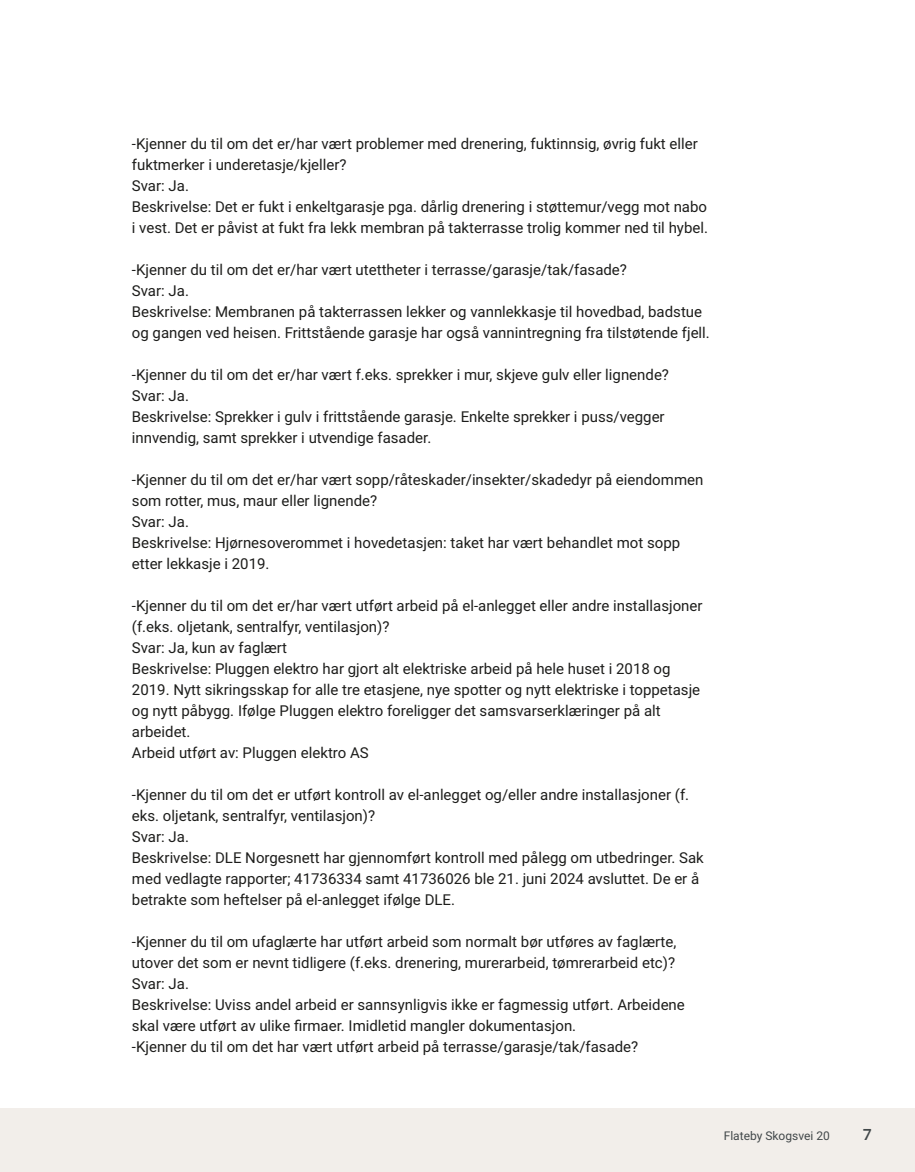
<style>
.page{position:relative;width:915px;height:1172px;background:#fff}
.page>*{position:absolute;margin:0;border:0;box-sizing:border-box;transform-origin:0 0}
.t1{font:700 18px "Arya";color:#414749}
.t2{font:15px/21px "Roboto Vitec";color:#1d1d1b}
.t3{font:12px "Roboto Vitec";color:#414749}
</style>
<div class="page">
<div style="left:0;top:1108px;width:914px;height:64px;background:#f2eeea"></div>
<p class="t2" style="left:132px;top:132px;width:577px">‑Kjenner du til om det er/har vært problemer med drenering, fuktinnsig, øvrig fukt eller fuktmerker i underetasje/kjeller?<br>Svar: Ja.<br>Beskrivelse: Det er fukt i enkeltgarasje pga. dårlig drenering i støttemur/vegg mot nabo i vest. Det er påvist at fukt fra lekk membran på takterrasse trolig kommer ned til hybel.</p>
<p class="t2" style="left:132px;top:258px;width:579px">‑Kjenner du til om det er/har vært utettheter i terrasse/garasje/tak/fasade?<br>Svar: Ja.<br>Beskrivelse: Membranen på takterrassen lekker og vannlekkasje til hovedbad, badstue og gangen ved heisen. Frittstående garasje har også vannintregning fra tilstøtende fjell.</p>
<p class="t2" style="left:132px;top:363px;width:538px">‑Kjenner du til om det er/har vært f.eks. sprekker i mur, skjeve gulv eller lignende?<br>Svar: Ja.<br>Beskrivelse: Sprekker i gulv i frittstående garasje. Enkelte sprekker i puss/vegger innvendig, samt sprekker i utvendige fasader.</p>
<p class="t2" style="left:132px;top:468px;width:572px">‑Kjenner du til om det er/har vært sopp/råteskader/insekter/skadedyr på eiendommen som rotter, mus, maur eller lignende?<br>Svar: Ja.<br>Beskrivelse: Hjørnesoverommet i hovedetasjen: taket har vært behandlet mot sopp etter lekkasje i 2019.</p>
<p class="t2" style="left:132px;top:594px;width:572px">‑Kjenner du til om det er/har vært utført arbeid på el‑anlegget eller andre installasjoner (f.eks. oljetank, sentralfyr, ventilasjon)?<br>Svar: Ja, kun av faglært<br>Beskrivelse: Pluggen elektro har gjort alt elektriske arbeid på hele huset i 2018 og 2019. Nytt sikringsskap for alle tre etasjene, nye spotter og nytt elektriske i toppetasje og nytt påbygg. Ifølge Pluggen elektro foreligger det samsvarserklæringer på alt arbeidet.<br>Arbeid utført av: Pluggen elektro AS</p>
<p class="t2" style="left:132px;top:783px;width:573px">‑Kjenner du til om det er utført kontroll av el‑anlegget og/eller andre installasjoner (f. eks. oljetank, sentralfyr, ventilasjon)?<br>Svar: Ja.<br>Beskrivelse: DLE Norgesnett har gjennomført kontroll med pålegg om utbedringer. Sak med vedlagte rapporter; 41736334 samt 41736026 ble 21. juni 2024 avsluttet. De er å betrakte som heftelser på el‑anlegget ifølge DLE.</p>
<p class="t2" style="left:132px;top:930px;width:554px">‑Kjenner du til om ufaglærte har utført arbeid som normalt bør utføres av faglærte, utover det som er nevnt tidligere (f.eks. drenering, murerarbeid, tømrerarbeid etc)?<br>Svar: Ja.<br>Beskrivelse: Uviss andel arbeid er sannsynligvis ikke er fagmessig utført. Arbeidene skal være utført av ulike firmaer. Imidletid mangler dokumentasjon.<br>‑Kjenner du til om det har vært utført arbeid på terrasse/garasje/tak/fasade?</p>
<p class="t3" style="left:723px;top:1127px;width:108px">Flateby Skogsvei 20</p>
<p class="t1" style="left:862px;top:1123px;width:11px">7</p>
</div>
